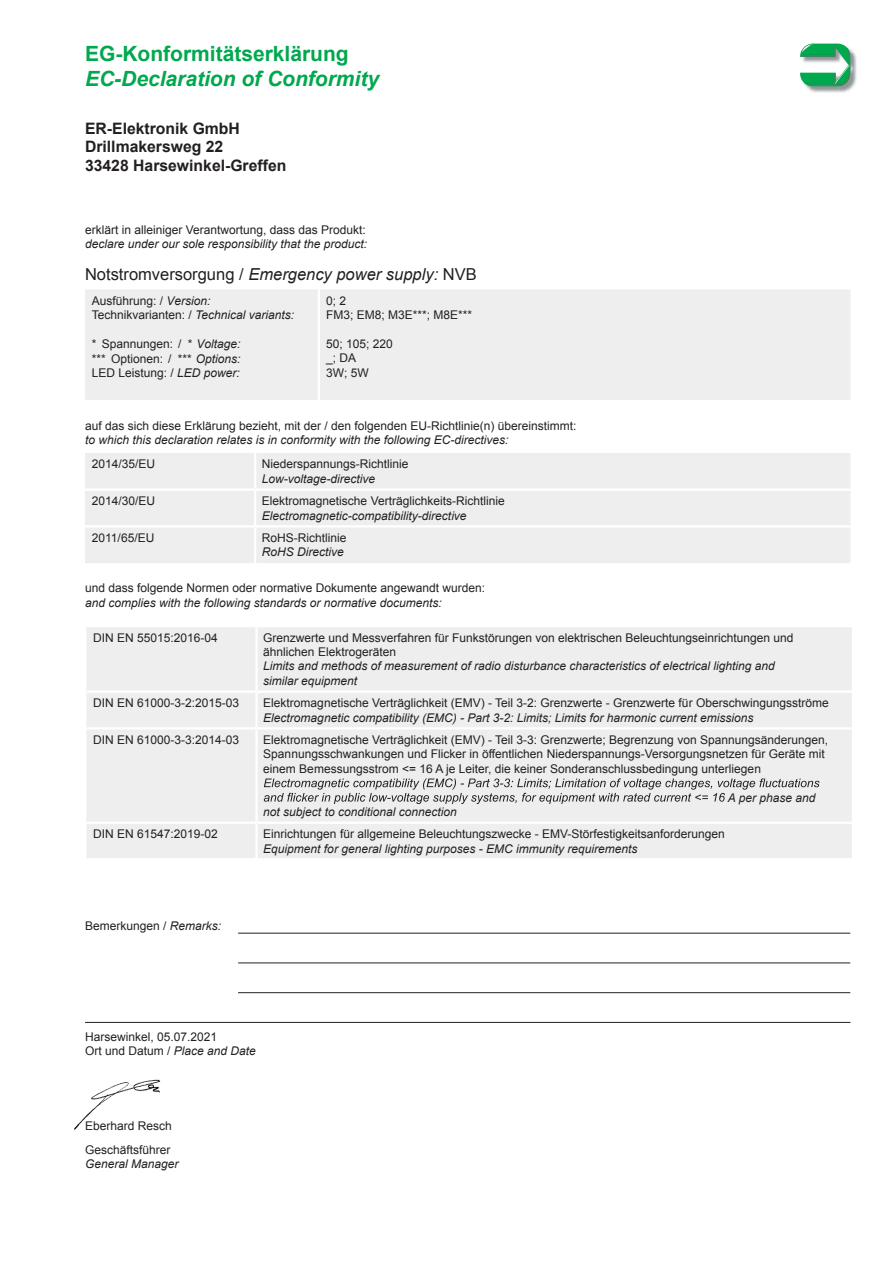
<style>
.page{position:relative;width:893px;height:1263px;background:#fff}
.page>*{position:absolute;margin:0;border:0;box-sizing:border-box;transform-origin:0 0}
.t1{font:italic 700 21px "Arial";color:#00a84e}
.t2{font:700 21px "Arial";color:#00a84e}
.t3{font:16.5px "Arial";color:#231f20}
.t4{font:700 15.75px/18.9px "Arial";color:#231f20}
.t5{font:12px/14.4px "Arial";color:#231f20}
.t6{font:italic 12px/14.4px "Arial";color:#231f20}
.s1{font-style:italic}
</style>
<div class="page">
<svg style="left:800px;top:44px;width:57px;height:49px"></svg>
<div style="left:85px;top:453px;width:765px;height:110px;background:#eeeeef"></div>
<hr style="left:254px;top:453px;width:2px;height:35px;background:#fff">
<hr style="left:85px;top:488px;width:170px;height:3px;background:#fff">
<hr style="left:255px;top:488px;width:595px;height:3px;background:#fff">
<hr style="left:254px;top:491px;width:2px;height:34px;background:#fff">
<hr style="left:85px;top:525px;width:170px;height:2px;background:#fff">
<hr style="left:255px;top:525px;width:595px;height:2px;background:#fff">
<hr style="left:254px;top:527px;width:2px;height:36px;background:#fff">
<div style="left:85px;top:289px;width:765px;height:111px;background:#eeeeef"></div>
<hr style="left:318px;top:289px;width:2px;height:111px;background:#fff">
<img style="left:74px;top:1079px;width:87px;height:51px">
<hr style="left:85px;top:1022px;width:765px;height:1px;background:#231f20">
<hr style="left:238px;top:933px;width:612px;height:1px;background:#231f20">
<hr style="left:238px;top:963px;width:612px;height:1px;background:#231f20">
<hr style="left:238px;top:992px;width:612px;height:1px;background:#231f20">
<div style="left:86px;top:627px;width:766px;height:231px;background:#eeeeef"></div>
<hr style="left:255px;top:627px;width:3px;height:63px;background:#fff">
<hr style="left:86px;top:690px;width:170px;height:3px;background:#fff">
<hr style="left:256px;top:690px;width:596px;height:3px;background:#fff">
<hr style="left:255px;top:693px;width:3px;height:34px;background:#fff">
<hr style="left:86px;top:727px;width:170px;height:2px;background:#fff">
<hr style="left:256px;top:727px;width:596px;height:2px;background:#fff">
<hr style="left:255px;top:729px;width:3px;height:93px;background:#fff">
<hr style="left:86px;top:822px;width:170px;height:2px;background:#fff">
<hr style="left:256px;top:822px;width:596px;height:2px;background:#fff">
<hr style="left:255px;top:824px;width:3px;height:35px;background:#fff">
<svg style="left:264px;top:778px;width:555px;height:26px;background:#cacacb"></svg>
<h1 class="t2" style="left:85px;top:40px;width:265px">EG-Konformitätserklärung</h1>
<h1 class="t1" style="left:85px;top:65px;width:296px">EC-Declaration of Conformity</h1>
<h3 class="t4" style="left:85px;top:119px;width:203px">ER-Elektronik GmbH<br>Drillmakersweg 22<br>33428 Harsewinkel-Greffen</h3>
<p class="t5" style="left:85px;top:222px;width:282px">erklärt in alleiniger Verantwortung, dass das Produkt:</p>
<p class="t6" style="left:85px;top:237px;width:284px">declare under our sole responsibility that the product:</p>
<h2 class="t3" style="left:85px;top:264px;width:393px">Notstromversorgung / <span class="s1">Emergency power supply:</span> NVB</h2>
<p class="t5" style="left:92px;top:294px;width:204px">Ausführung: / <span class="s1">Version:<br></span>Technikvarianten: / <span class="s1">Technical variants:</span></p>
<p class="t5" style="left:92px;top:337px;width:150px;text-align:justify">* Spannungen: / <span class="s1">* Voltage: </span>*** Optionen: / <span class="s1">*** Options:<br></span>LED Leistung: / <span class="s1">LED power:</span></p>
<p class="t5" style="left:326px;top:293px;width:148px">0; 2<br>FM3; EM8; M3E***; M8E***</p>
<p class="t5" style="left:326px;top:336px;width:68px">50; 105; 220 _; DA<br>3W; 5W</p>
<p class="t5" style="left:85px;top:418px;width:493px">auf das sich diese Erklärung bezieht, mit der / den folgenden EU-Richtlinie(n) übereinstimmt:</p>
<p class="t6" style="left:85px;top:433px;width:425px">to which this declaration relates is in conformity with the following EC-directives:</p>
<p class="t5" style="left:92px;top:457px;width:65px">2014/35/EU</p>
<p class="t5" style="left:262px;top:457px;width:148px">Niederspannungs-Richtlinie</p>
<p class="t6" style="left:262px;top:472px;width:115px">Low-voltage-directive</p>
<p class="t5" style="left:92px;top:494px;width:65px">2014/30/EU</p>
<p class="t5" style="left:262px;top:494px;width:244px">Elektromagnetische Verträglichkeits-Richtlinie</p>
<p class="t6" style="left:262px;top:508px;width:206px">Electromagnetic-compatibility-directive</p>
<p class="t5" style="left:92px;top:531px;width:64px">2011/65/EU</p>
<p class="t5" style="left:262px;top:531px;width:86px">RoHS-Richtlinie</p>
<p class="t6" style="left:262px;top:545px;width:84px">RoHS Directive</p>
<p class="t5" style="left:85px;top:581px;width:402px">und dass folgende Normen oder normative Dokumente angewandt wurden:</p>
<p class="t6" style="left:85px;top:595px;width:358px">and complies with the following standards or normative documents:</p>
<p class="t5" style="left:93px;top:630px;width:126px">DIN EN 55015:2016-04</p>
<p class="t5" style="left:263px;top:630px;width:532px">Grenzwerte und Messverfahren für Funkstörungen von elektrischen Beleuchtungseinrichtungen und ähnlichen Elektrogeräten</p>
<p class="t6" style="left:263px;top:659px;width:513px">Limits and methods of measurement of radio disturbance characteristics of electrical lighting and similar equipment</p>
<p class="t5" style="left:93px;top:696px;width:148px">DIN EN 61000-3-2:2015-03</p>
<p class="t5" style="left:263px;top:696px;width:567px">Elektromagnetische Verträglichkeit (EMV) - Teil 3-2: Grenzwerte - Grenzwerte für Oberschwingungsströme</p>
<p class="t6" style="left:263px;top:710px;width:492px">Electromagnetic compatibility (EMC) - Part 3-2: Limits; Limits for harmonic current emissions</p>
<p class="t5" style="left:93px;top:733px;width:148px">DIN EN 61000-3-3:2014-03</p>
<p class="t5" style="left:263px;top:733px;width:566px">Elektromagnetische Verträglichkeit (EMV) - Teil 3-3: Grenzwerte; Begrenzung von Spannungsänderungen,<br>Spannungsschwankungen und Flicker in öffentlichen Niederspannungs-Versorgungsnetzen für Geräte mit einem Bemessungsstrom &lt;= 16 A je Leiter, die keiner Sonderanschlussbedingung unterliegen</p>
<p class="t6" style="left:728px;top:790px;width:89px">A per phase and</p>
<p class="t6" style="left:263px;top:805px;width:195px">not subject to conditional connection</p>
<p class="t5" style="left:93px;top:827px;width:126px">DIN EN 61547:2019-02</p>
<p class="t5" style="left:263px;top:827px;width:463px">Einrichtungen für allgemeine Beleuchtungszwecke - EMV-Störfestigkeitsanforderungen</p>
<p class="t6" style="left:263px;top:841px;width:376px">Equipment for general lighting purposes - EMC immunity requirements</p>
<p class="t5" style="left:85px;top:919px;width:138px">Bemerkungen / <span class="s1">Remarks:</span></p>
<p class="t5" style="left:85px;top:1029px;width:172px">Harsewinkel, 05.07.2021<br>Ort und Datum / <span class="s1">Place and Date</span></p>
<p class="t5" style="left:85px;top:1113px;width:88px;line-height:24.5px">Eberhard Resch<br>Geschäftsführer</p>
<p class="t6" style="left:85px;top:1157px;width:95px">General Manager</p>
</div>
